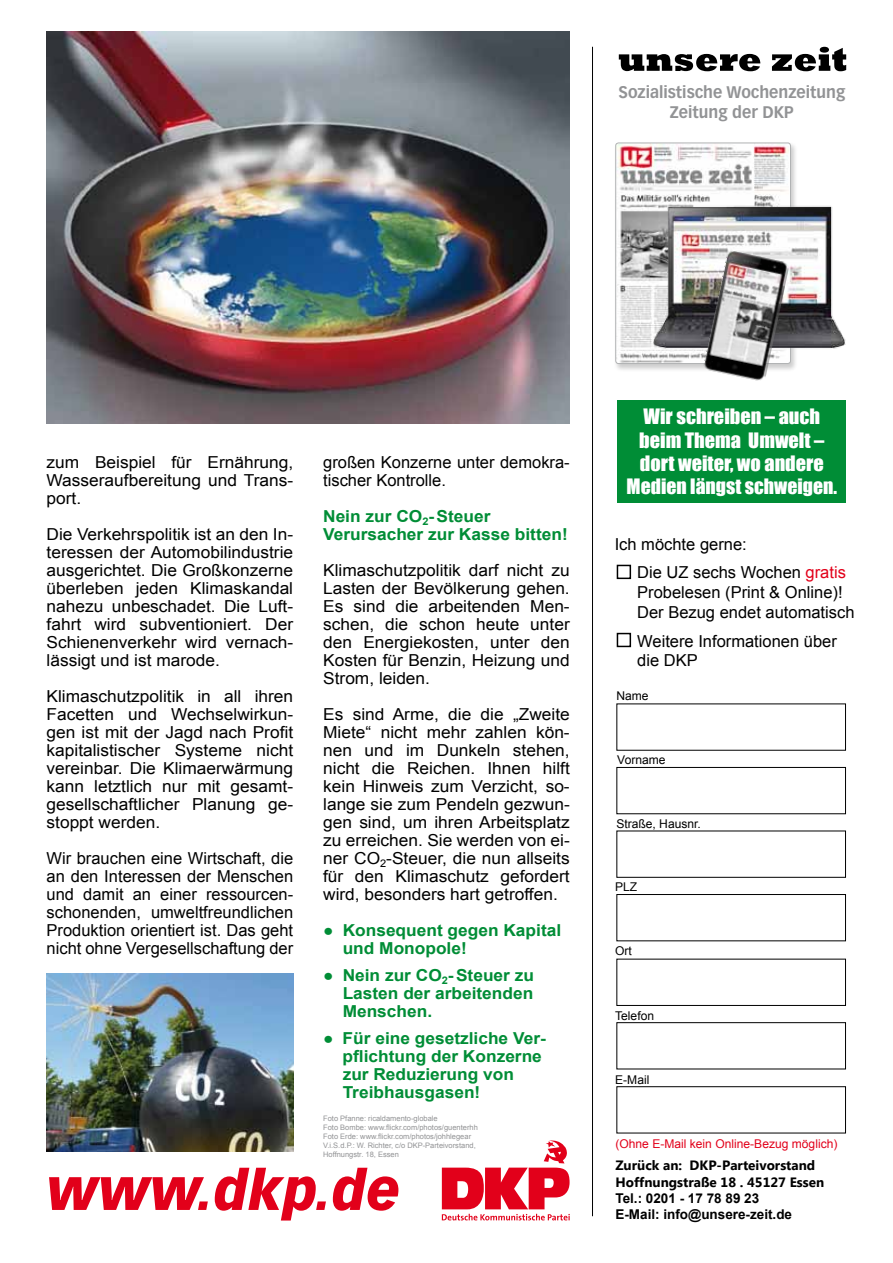
<style>
.page{position:relative;width:893px;height:1263px;background:#fff}
.page>*{position:absolute;margin:0;border:0;box-sizing:border-box;transform-origin:0 0}
.t1{font:italic 900 54.3px "Vectora LT Std";color:#e2001a}
.t2{font:19.5px/23.4px "Impact";color:#fff;text-align:center;scale:1.04 1}
.t3{font:16.5px/18px "Arial";color:#000;text-align:justify;scale:1.05 1}
.t4{font:16.5px/18px "Arial";color:#000}
.t5{font:700 16.5px/18px "Arial";color:#008d36;scale:1.05 1}
.t6{font:700 16.5px/19.8px "Vectora LT Std";color:#929395;text-align:center;scale:.95 1}
.t7{font:700 13.5px/16.2px "Microsoft New Tai Lue";color:#000}
.t8{font:700 13.5px/16.2px "Arial";color:#000}
.t9{font:12px "Arial";color:#000}
.t10{font:12px "Arial";color:#e2001a}
.t11{font:7.5px/9px "Arial";color:#929395}
.s1{color:#e2001a}
</style>
<div class="page">
<div style="left:616px;top:767px;width:230px;height:47px;background:#fff;border:1px solid #000"></div>
<div style="left:616px;top:830px;width:230px;height:48px;background:#fff;border:1px solid #000"></div>
<div style="left:616px;top:894px;width:230px;height:47px;background:#fff;border:1px solid #000"></div>
<div style="left:616px;top:959px;width:230px;height:47px;background:#fff;border:1px solid #000"></div>
<div style="left:616px;top:1022px;width:230px;height:47px;background:#fff;border:1px solid #000"></div>
<div style="left:616px;top:1086px;width:230px;height:47px;background:#fff;border:1px solid #000"></div>
<hr style="left:592px;top:47px;width:1px;height:1169px;background:#000">
<div style="left:613px;top:141px;width:185px;height:231px;background:#000;opacity:.2"></div>
<img style="left:617px;top:144px;width:172px;height:218px">
<div style="left:615px;top:142px;width:176px;height:222px;border:1px solid #b1b3b4;border-radius:3px"></div>
<img style="left:641px;top:196px;width:205px;height:163px">
<img style="left:702px;top:249px;width:88px;height:132px">
<svg style="left:619px;top:47px;width:227px;height:24px"></svg>
<div style="left:617px;top:400px;width:229px;height:103px;background:#008d36"></div>
<svg style="left:442px;top:1140px;width:128px;height:80px"></svg>
<div style="left:617px;top:565px;width:14px;height:14px;border:2px solid #000"></div>
<div style="left:617px;top:633px;width:14px;height:14px;border:2px solid #000"></div>
<img style="left:47px;top:973px;width:247px;height:178px">
<img style="left:47px;top:31px;width:523px;height:392px">
<p class="t6" style="left:618px;top:82px;width:240px">Sozialistische Wochenzeitung<br>Zeitung der DKP</p>
<p class="t3" style="left:47px;top:453px;width:236px">zum Beispiel für Ernährung, Wasseraufbereitung und Trans&shy;port.</p>
<p class="t3" style="left:47px;top:525px;width:236px">Die Verkehrspolitik ist an den In&shy;teressen der Automobilindustrie ausgerichtet. Die Großkonzerne überleben jeden Klimaskandal nahezu unbeschadet. Die Luft&shy;fahrt wird subventioniert. Der Schienenverkehr wird vernach&shy;lässigt und ist marode.</p>
<p class="t3" style="left:47px;top:687px;width:236px">Klimaschutzpolitik in all ihren Facetten und Wechselwirkun&shy;gen ist mit der Jagd nach Profit kapitalistischer Systeme nicht vereinbar. Die Klimaerwärmung kann letztlich nur mit gesamt&shy;gesellschaftlicher Planung ge&shy;stoppt werden.</p>
<p class="t4" style="left:47px;top:849px;width:248px;text-align:justify">Wir brauchen eine Wirtschaft, die an den Interessen der Menschen und damit an einer ressourcen&shy;schonenden, umweltfreundlichen Produktion orientiert ist. Das geht nicht ohne Vergesellschaftung der</p>
<p class="t4" style="left:323px;top:453px;width:248px">großen Konzerne unter demokra&shy;tischer Kontrolle.</p>
<p class="t5" style="left:323px;top:508px;width:234px">Nein zur CO<sub>2</sub>-Steuer<br>Verursacher zur Kasse bitten!</p>
<p class="t3" style="left:323px;top:561px;width:236px">Klimaschutzpolitik darf nicht zu Lasten der Bevölkerung gehen.<br>Es sind die arbeitenden Men&shy;schen, die schon heute unter den Energiekosten, unter den Kosten für Benzin, Heizung und Strom, leiden.</p>
<p class="t3" style="left:323px;top:705px;width:236px">Es sind Arme, die die „Zweite Miete“ nicht mehr zahlen kön&shy;nen und im Dunkeln stehen, nicht die Reichen. Ihnen hilft kein Hinweis zum Verzicht, so&shy;lange sie zum Pendeln gezwun&shy;gen sind, um ihren Arbeitsplatz zu erreichen. Sie werden von ei&shy;ner CO<sub>2</sub>-Steuer, die nun allseits für den Klimaschutz gefordert wird, besonders hart getroffen.</p>
<p class="t5" style="left:343px;top:922px;width:210px;text-indent:-20px">● Konsequent gegen Kapital und Monopole!</p>
<p class="t5" style="left:343px;top:967px;width:184px;text-align:justify;text-indent:-19px">● Nein zur CO<sub>2</sub>- Steuer zu Lasten der arbeitenden Menschen.</p>
<p class="t5" style="left:343px;top:1030px;width:195px;text-indent:-19px">● Für eine gesetzliche Ver&shy;pflichtung der Konzerne zur Reduzierung von<br>Treibhausgasen!</p>
<p class="t11" style="left:323px;top:1113px;width:156px">Foto Pfanne: ricaldamento-globale<br>Foto Bombe: www.flickr.com/photos/guenterhh Foto Erde: www.flickr.com/photos/johhlegear V.i.S.d.P.: W. Richter, c/o DKP-Parteivorstand, Hoffnungstr. 18, Essen</p>
<h1 class="t1" style="left:47px;top:1158px;width:355px">www.dkp.de</h1>
<p class="t2" style="left:627px;top:404px;width:204px">Wir schreiben – auch beim Thema Umwelt – dort weiter, wo andere<br>Medien längst schweigen.</p>
<p class="t4" style="left:637px;top:530px;width:210px;line-height:28.5px;text-indent:-23px">Ich möchte gerne:<br>Die UZ sechs Wochen <span class="s1">gratis</span></p>
<p class="t4" style="left:637px;top:583px;width:219px;line-height:19.8px">Probelesen (Print &amp; Online)!<br>Der Bezug endet automatisch</p>
<p class="t4" style="left:637px;top:631px;width:201px;line-height:19.8px">Weitere Informationen über die DKP</p>
<p class="t9" style="left:616px;top:688px;width:34px">Name</p>
<p class="t9" style="left:617px;top:752px;width:50px">Vorname</p>
<p class="t9" style="left:616px;top:816px;width:86px">Straße, Hausnr.</p>
<p class="t9" style="left:615px;top:879px;width:24px">PLZ</p>
<p class="t9" style="left:615px;top:943px;width:18px">Ort</p>
<p class="t9" style="left:615px;top:1008px;width:40px">Telefon</p>
<p class="t9" style="left:615px;top:1072px;width:36px">E-Mail</p>
<p class="t10" style="left:615px;top:1136px;width:224px">(Ohne E-Mail kein Online-Bezug möglich)</p>
<p class="t7" style="left:615px;top:1159px;width:210px">Zurück an: DKP-Parteivorstand<br>Hoffnungstraße 18 . 45127 Essen</p>
<p class="t8" style="left:615px;top:1190px;width:178px">Tel.: 0201 - 17 78 89 23<br>E-Mail: info@unsere-zeit.de</p>
</div>
